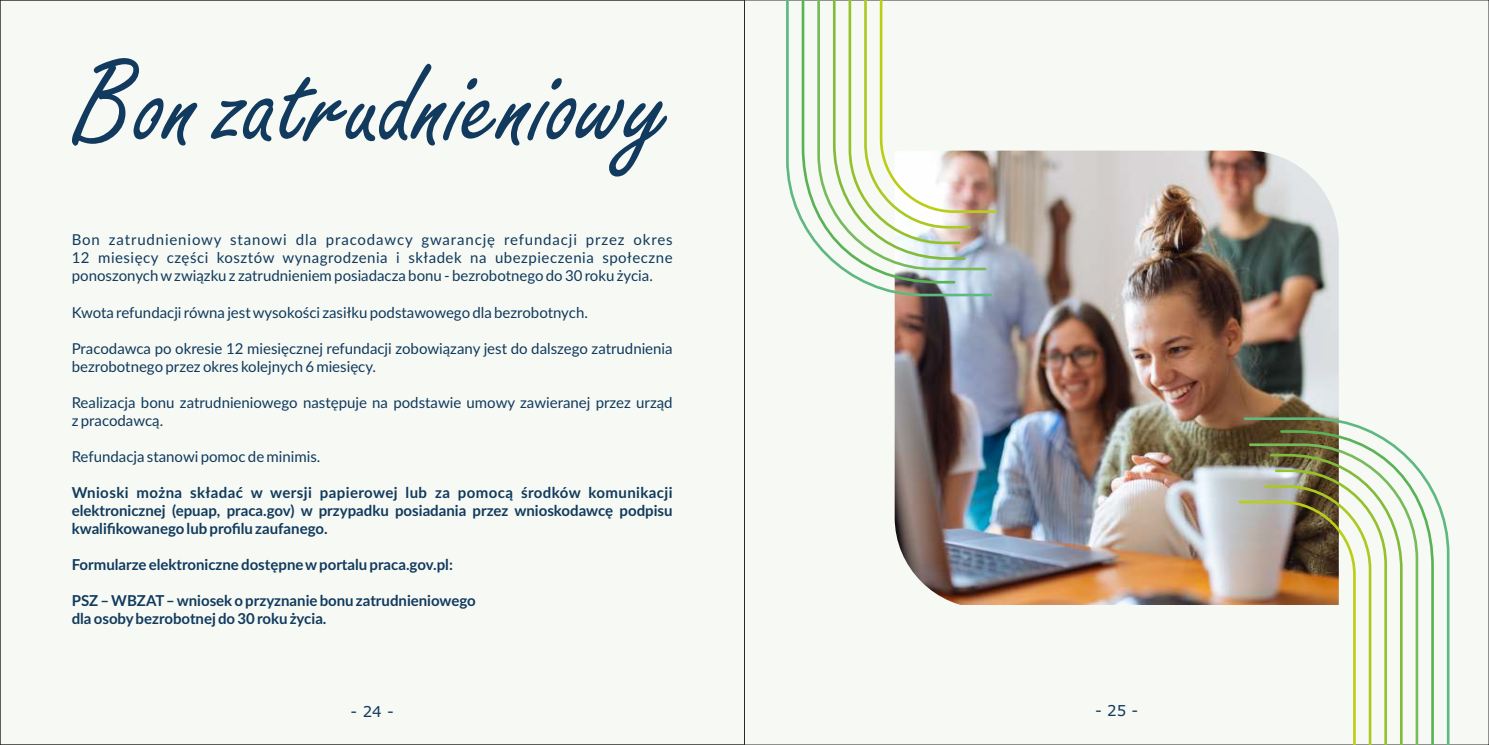
<style>
.page{position:relative;width:1489px;height:745px;background:#fff}
.page>*{position:absolute;margin:0;border:0;box-sizing:border-box;transform-origin:0 0}
.t1{font:120.75px "Freeport";color:#113a5e}
.t2{font:15px/18px "Lato";color:#113a5e}
.t3{font:700 15px/18px "Lato";color:#113a5e;text-align:justify}
.t4{font:15px "Verdana";color:#113a5e}
</style>
<div class="page">
<div style="left:2px;top:2px;width:1484px;height:740px;background:#f7faf4"></div>
<img style="left:894px;top:150px;width:444px;height:454px">
<svg style="left:1242px;top:416px;width:208px;height:328px"></svg>
<svg style="left:1236px;top:452px;width:167px;height:292px"></svg>
<svg style="left:784px;top:0;width:209px;height:297px"></svg>
<svg style="left:831px;top:0;width:167px;height:261px"></svg>
<h1 class="t1" style="left:76px;top:58px;width:592px">Bon zatrudnieniowy</h1>
<p class="t2" style="left:72px;top:232px;width:602px;text-align:justify">Bon zatrudnieniowy stanowi dla pracodawcy gwarancję refundacji przez okres 12 miesięcy części kosztów wynagrodzenia i składek na ubezpieczenia społeczne ponoszonych wzwiązku z zatrudnieniem posiadacza bonu - bezrobotnego do 30 roku życia.</p>
<p class="t2" style="left:72px;top:304px;width:517px">Kwota refundacji równa jest wysokości zasiłku podstawowego dla bezrobotnych.</p>
<p class="t2" style="left:72px;top:340px;width:602px">Pracodawca po okresie 12 miesięcznej refundacji zobowiązany jest do dalszego zatrudnienia bezrobotnego przez okres kolejnych 6 miesięcy.</p>
<p class="t2" style="left:72px;top:394px;width:602px">Realizacja bonu zatrudnieniowego następuje na podstawie umowy zawieranej przez urząd z pracodawcą.</p>
<p class="t2" style="left:72px;top:448px;width:250px">Refundacja stanowi pomoc de minimis.</p>
<p class="t3" style="left:72px;top:484px;width:602px">Wnioski można składać w wersji papierowej lub za pomocą środków komunikacji elektronicznej (epuap, praca.gov) w przypadku posiadania przez wnioskodawcę podpisu kwalifikowanego lub profilu zaufanego.</p>
<p class="t3" style="left:72px;top:556px;width:382px">Formularze elektroniczne dostępne wportalu praca.gov.pl:</p>
<p class="t3" style="left:72px;top:592px;width:406px">PSZ – WBZAT– wniosek o przyznanie bonu zatrudnieniowego dla osobybezrobotnej do 30 roku życia.</p>
<p class="t4" style="left:350px;top:704px;width:45px">- 24 -</p>
<p class="t4" style="left:1095px;top:704px;width:45px">- 25 -</p>
</div>
